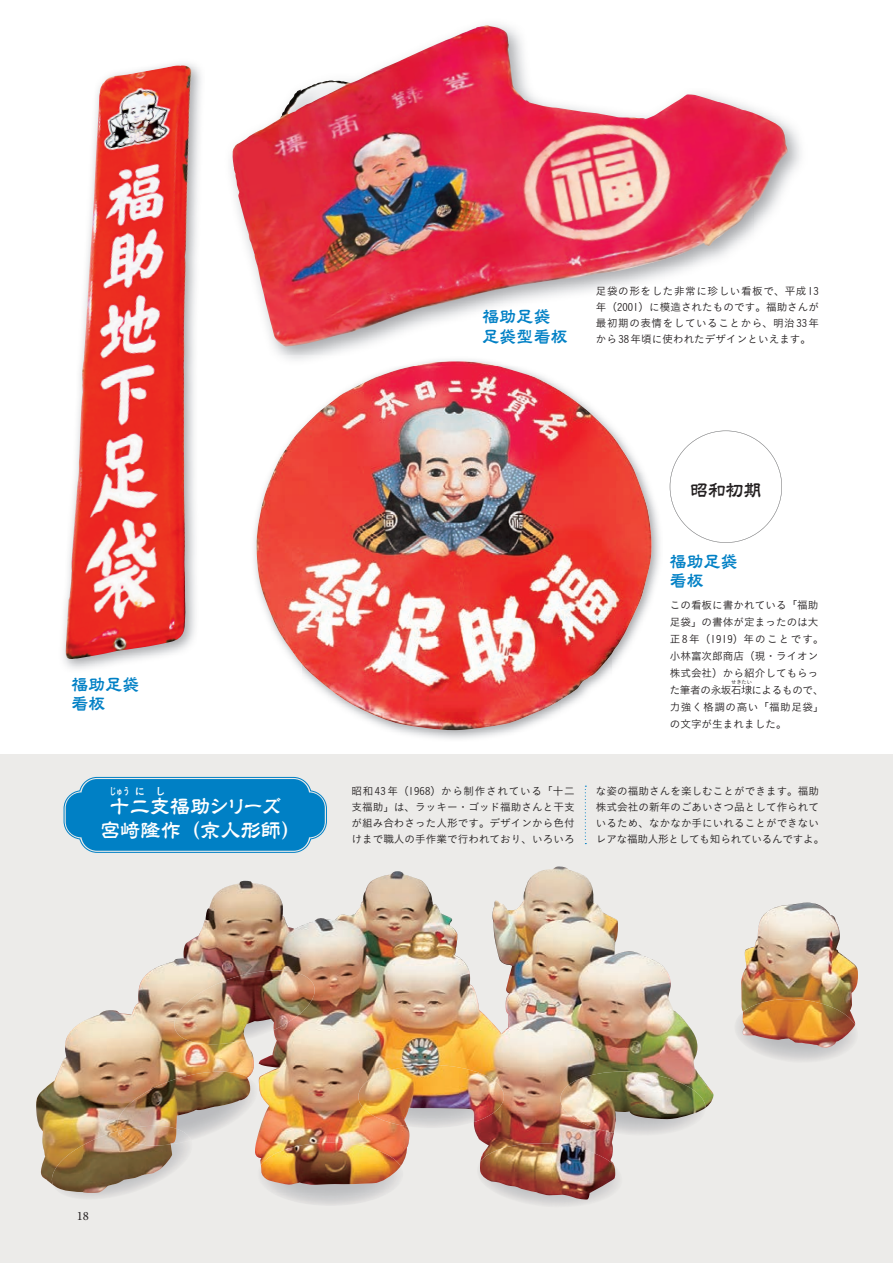
<style>
.page{position:relative;width:893px;height:1263px;background:#fff}
.page>*{position:absolute;margin:0;border:0;box-sizing:border-box;transform-origin:0 0}
.t1{font:500 20.25px "Reisho 101 Std";color:#fff}
.t2{font:500 20.25px "Reisho 101 Std";letter-spacing:-.03em;color:#fff}
.t3{font:500 17.85px "Reisho 101 Std";color:#231f20}
.t4{font:500 16.95px/19.2px "Reisho 101 Std";color:#0080c5}
.t5{font:10.65px/15.9px "Koburina Go Std N W3";color:#231f20;text-align:justify}
.t6{font:10.05px "Koburina Go Std N W6";color:#fff;scale:.67 1}
.t7{font:10.05px "Koburina Go Std N W6";color:#fff}
.t8{font:5.25px "Koburina Go Std N W3";color:#231f20}
</style>
<div class="page">
<svg style="left:0;top:755px;width:893px;height:508px;background:#e6ded5"></svg>
<img style="left:65px;top:65px;width:127px;height:594px">
<img style="left:254px;top:520px;width:3px;height:62px">
<img style="left:651px;top:496px;width:9px;height:99px">
<img style="left:257px;top:366px;width:394px;height:364px">
<img style="left:230px;top:24px;width:571px;height:332px">
<img style="left:413px;top:361px;width:85px;height:5px">
<img style="left:232px;top:26px;width:557px;height:321px">
<img style="left:53px;top:1140px;width:144px;height:59px">
<img style="left:191px;top:1077px;width:71px;height:63px">
<img style="left:176px;top:1131px;width:15px;height:13px">
<img style="left:258px;top:1165px;width:145px;height:41px">
<img style="left:404px;top:1126px;width:70px;height:2px">
<img style="left:476px;top:1161px;width:147px;height:46px">
<img style="left:614px;top:1133px;width:92px;height:2px">
<img style="left:733px;top:1012px;width:125px;height:51px">
<img style="left:102px;top:869px;width:451px;height:165px">
<img style="left:47px;top:1131px;width:125px;height:62px">
<img style="left:112px;top:1072px;width:138px;height:59px">
<img style="left:118px;top:1126px;width:58px;height:19px">
<img style="left:170px;top:970px;width:148px;height:74px">
<img style="left:261px;top:1143px;width:140px;height:42px">
<img style="left:358px;top:1065px;width:146px;height:61px">
<img style="left:480px;top:1143px;width:135px;height:56px">
<img style="left:559px;top:1071px;width:147px;height:62px">
<img style="left:741px;top:903px;width:117px;height:122px">
<img style="left:742px;top:999px;width:113px;height:49px">
<svg style="left:741px;top:685px;width:11px;height:9px"></svg>
<svg style="left:670px;top:431px;width:112px;height:112px"></svg>
<svg style="left:64px;top:777px;width:263px;height:76px;background:#188bc8"></svg>
<svg style="left:585px;top:786px;width:1px;height:58px"></svg>
<svg style="left:78px;top:1212px;width:10px;height:8px"></svg>
<h3 class="t4" style="left:72px;top:673px;width:86px">福助足袋　看板</h3>
<p class="t6" style="left:110px;top:784px;width:32px">じゅう</p>
<p class="t7" style="left:135px;top:784px;width:12px">に</p>
<p class="t7" style="left:155px;top:784px;width:12px">し</p>
<h1 class="t1" style="left:100px;top:814px;width:203px">宮﨑隆作（京人形師）</h1>
<h1 class="t2" style="left:110px;top:791px;width:174px">十二支福助シリーズ</h1>
<h3 class="t4" style="left:483px;top:306px;width:87px">福助足袋　足袋型看板</h3>
<p class="t5" style="left:596px;top:283px;width:225px">足袋の形をした非常に珍しい看板で、平成13年（2001）に模造されたものです。福助さんが最初期の表情をしていることから、明治33年から38年頃に使われたデザインといえます。</p>
<h2 class="t3" style="left:690px;top:476px;width:73px">昭和初期</h2>
<h3 class="t4" style="left:670px;top:550px;width:70px">福助足袋看板</h3>
<p class="t5" style="left:670px;top:596px;width:156px;line-height:17px;text-align:left">この看板に書かれている「福助足袋」の書体が定まったのは大正 8 年（1919）年のことです。小林富次郎商店（現・ライオン株式会社）から紹介してもらった筆者の永坂石</p>
<p class="t8" style="left:731px;top:678px;width:22px">せきたい</p>
<p class="t5" style="left:670px;top:681px;width:156px;line-height:17px;text-indent:82px">によるもので、力強く格調の高い「福助足袋」の文字が生まれました。</p>
<p class="t5" style="left:351px;top:783px;width:225px">昭和43年（1968）から制作されている「十二支福助」は、ラッキー・ゴッド福助さんと干支が組み合わさった人形です。デザインから色付けまで職人の手作業で行われており、いろいろ</p>
<p class="t5" style="left:596px;top:783px;width:230px;text-align:left">な姿の福助さんを楽しむことができます。福助株式会社の新年のごあいさつ品として作られているため、なかなか手にいれることができないレアな福助人形としても知られているんですよ。</p>
</div>
